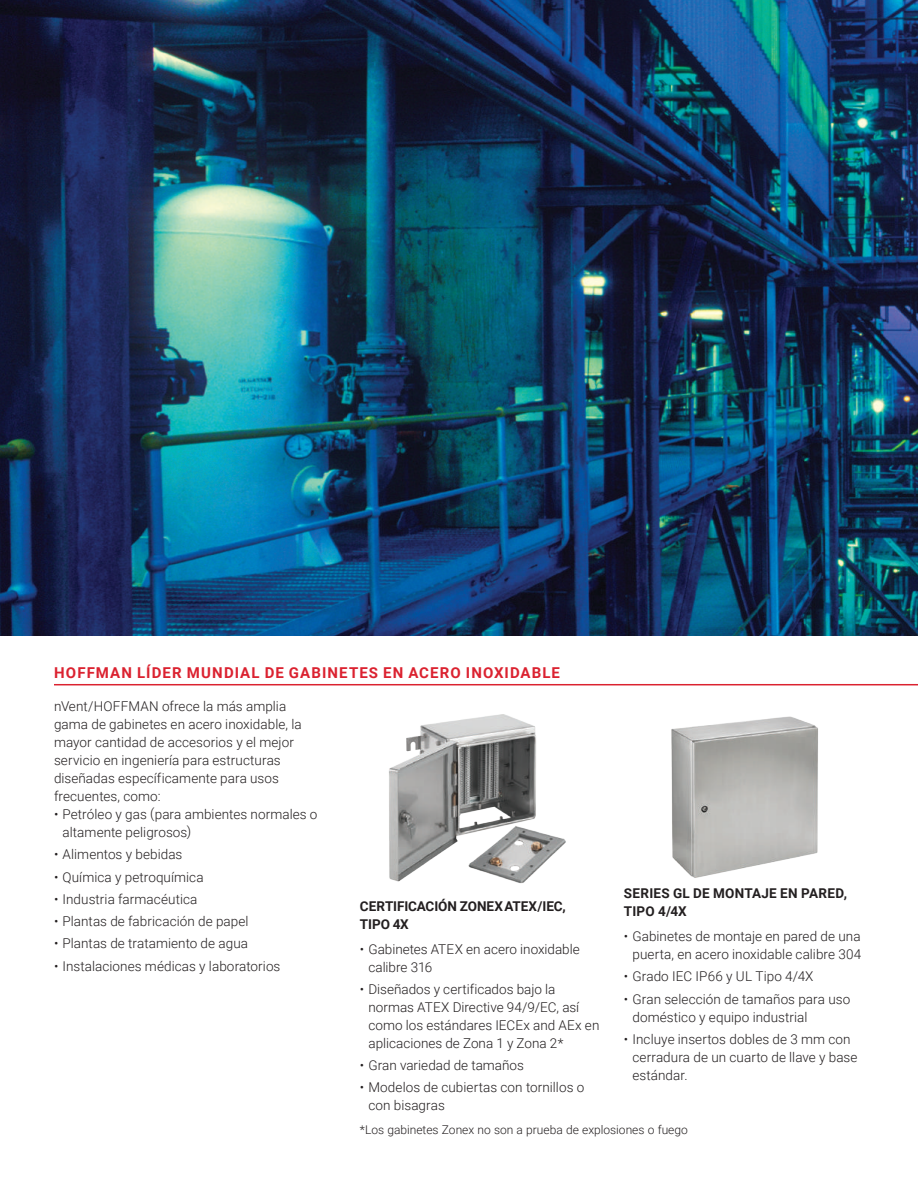
<style>
.page{position:relative;width:918px;height:1188px;background:#fff}
.page>*{position:absolute;margin:0;border:0;box-sizing:border-box;transform-origin:0 0}
.t1{font:700 15px "Roboto";letter-spacing:.075em;color:#db2230}
.t2{font:300 13.5px/18px "Roboto";letter-spacing:.005em;color:#231f20}
.t3{font:700 13.5px/18px "Roboto";color:#231f20}
.t4{font:700 13.5px/18px "Roboto";letter-spacing:.02em;color:#231f20}
.t5{font:300 12px "Roboto";color:#231f20}
</style>
<div class="page">
<img style="left:389px;top:714px;width:177px;height:170px">
<img style="left:671px;top:716px;width:147px;height:162px">
<img style="left:0;top:0;width:918px;height:636px">
<hr style="left:54px;top:684px;width:864px;height:1px;background:#db2230">
<p class="t1" style="left:54px;top:662px;width:507px">HOFFMAN LÍDER MUNDIAL DE GABINETES EN ACERO INOXIDABLE</p>
<p class="t2" style="left:54px;top:697px;width:249px">nVent/HOFFMAN ofrece la más amplia gama de gabinetes en acero inoxidable, la mayor cantidad de accesorios y el mejor servicio en ingeniería para estructuras diseñadas específicamente para usos frecuentes, como:</p>
<p class="t2" style="left:63px;top:805px;width:257px;text-indent:-9px">• Petróleo y gas (para ambientes normales o altamente peligrosos)</p>
<p class="t2" style="left:54px;top:845px;width:130px">• Alimentos y bebidas</p>
<p class="t2" style="left:54px;top:867px;width:151px">• Química y petroquímica</p>
<p class="t2" style="left:54px;top:890px;width:145px">• Industria farmacéutica</p>
<p class="t2" style="left:54px;top:912px;width:196px">• Plantas de fabricación de papel</p>
<p class="t2" style="left:54px;top:934px;width:196px">• Plantas de tratamiento de agua</p>
<p class="t2" style="left:54px;top:956px;width:228px">• Instalaciones médicas y laboratorios</p>
<p class="t3" style="left:360px;top:896px;width:207px">CERTIFICACIÓN ZONEXATEX/IEC,<br>TIPO 4X</p>
<p class="t2" style="left:368px;top:939px;width:213px;text-indent:-9px">• Gabinetes ATEX en acero inoxidable calibre 316</p>
<p class="t2" style="left:368px;top:980px;width:232px;text-indent:-9px">• Diseñados y certificados bajo la normas ATEX Directive 94/9/EC, así como los estándares IECEx and AEx en aplicaciones de Zona 1 y Zona 2*</p>
<p class="t2" style="left:360px;top:1056px;width:165px">• Gran variedad de tamaños</p>
<p class="t2" style="left:368px;top:1078px;width:217px;text-indent:-9px">• Modelos de cubiertas con tornillos o con bisagras</p>
<p class="t4" style="left:624px;top:884px;width:225px">SERIES GL DE MONTAJE EN PARED,<br>TIPO 4/4X</p>
<p class="t2" style="left:624px;top:927px;width:239px;text-align:right">• Gabinetes de montaje en pared de una puerta, en acero inoxidable calibre 304</p>
<p class="t2" style="left:624px;top:967px;width:191px">• Grado IEC IP66 y UL Tipo 4/4X</p>
<p class="t2" style="left:632px;top:989px;width:219px;text-indent:-9px">• Gran selección de tamaños para uso doméstico y equipo industrial</p>
<p class="t2" style="left:632px;top:1029px;width:227px;text-indent:-9px">• Incluye insertos dobles de 3 mm con cerradura de un cuarto de llave y base estándar.</p>
<p class="t5" style="left:360px;top:1121px;width:329px">*Los gabinetes Zonex no son a prueba de explosiones o fuego</p>
</div>
